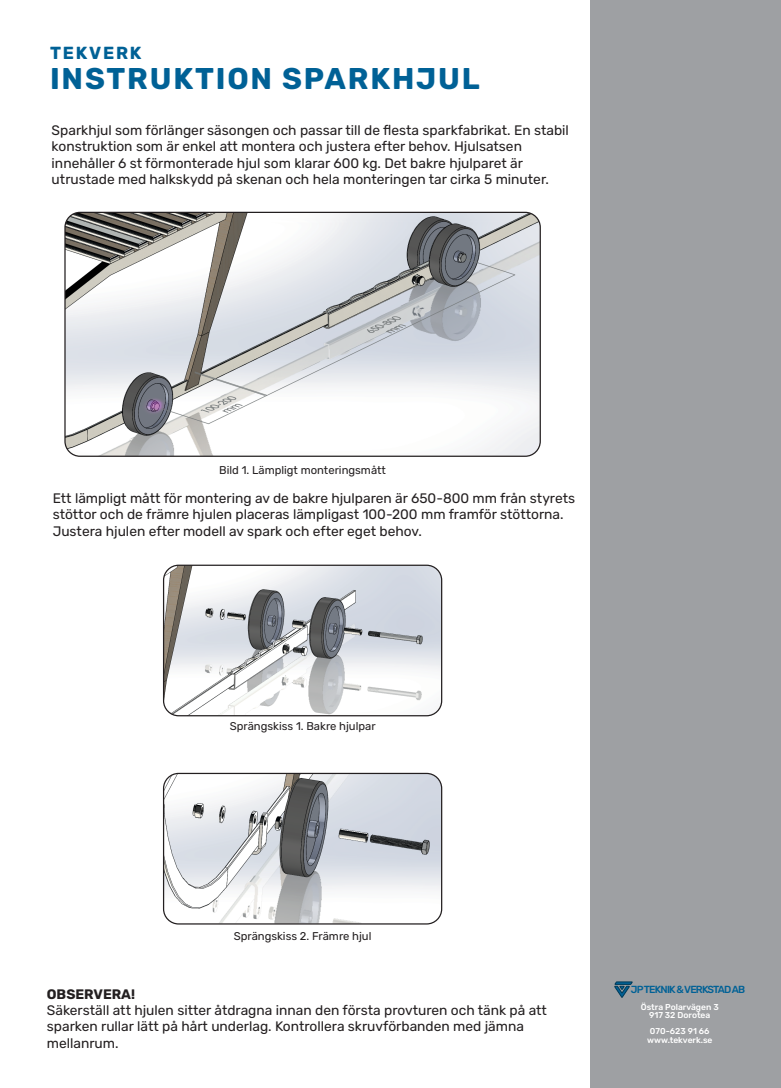
<style>
.page{position:relative;width:781px;height:1088px;background:#fff}
.page>*{position:absolute;margin:0;border:0;box-sizing:border-box;transform-origin:0 0}
.t1{font:700 30px "Rubik";letter-spacing:.06em;color:#006196}
.t2{font:700 17.5px "Rubik";letter-spacing:.1em;color:#006196}
.t3{font:13.75px/16.2px "Rubik";color:#231f20}
.t4{font:700 13.75px "Rubik";color:#231f20}
.t5{font:11.25px "Rubik";color:#231f20}
.t6{font:500 10.25px "Rubik";letter-spacing:-.08em;color:#006196}
.t7{font:500 8.5px/8.2px "Rubik";color:#fff;text-align:center}
</style>
<div class="page">
<div style="left:590px;top:0;width:190px;height:1088px;background:#9ea0a3"></div>
<img style="left:66px;top:212px;width:474px;height:244px">
<div style="left:64px;top:212px;width:476px;height:245px;border:1px solid #231f20;border-radius:15px"></div>
<img style="left:163px;top:565px;width:278px;height:151px">
<div style="left:163px;top:565px;width:279px;height:151px;border:1px solid #231f20;border-radius:15px"></div>
<img style="left:163px;top:774px;width:278px;height:149px">
<div style="left:163px;top:773px;width:279px;height:151px;border:1px solid #231f20;border-radius:15px"></div>
<svg style="left:614px;top:981px;width:18px;height:17px"></svg>
<p class="t2" style="left:50px;top:43px;width:93px">TEKVERK</p>
<h1 class="t1" style="left:50px;top:61px;width:431px">INSTRUKTION SPARKHJUL</h1>
<p class="t3" style="left:52px;top:123px;width:518px">Sparkhjul som förlänger säsongen och passar till de flesta sparkfabrikat. En stabil konstruktion som är enkel att montera och justera efter behov. Hjulsatsen innehåller 6 st förmonterade hjul som klarar 600 kg. Det bakre hjulparet är utrustade med halkskydd på skenan och hela monteringen tar cirka 5 minuter.</p>
<p class="t5" style="left:219px;top:464px;width:168px">Bild 1. Lämpligt monteringsmått</p>
<p class="t3" style="left:53px;top:490px;width:523px">Ett lämpligt mått för montering av de bakre hjulparen är 650-800 mm från styrets stöttor och de främre hjulen placeras lämpligast 100-200 mm framför stöttorna.<br>Justera hjulen efter modell av spark och efter eget behov.</p>
<p class="t5" style="left:230px;top:720px;width:147px">Sprängskiss 1. Bakre hjulpar</p>
<p class="t5" style="left:234px;top:929px;width:139px">Sprängskiss 2. Främre hjul</p>
<p class="t4" style="left:47px;top:986px;width:90px">OBSERVERA!</p>
<p class="t3" style="left:47px;top:1002px;width:501px">Säkerställ att hjulen sitter åtdragna innan den första provturen och tänk på att sparken rullar lätt på hårt underlag. Kontrollera skruvförbanden med jämna mellanrum.</p>
<p class="t6" style="left:630px;top:984px;width:116px">JP TEKNIK &amp; VERKSTAD AB</p>
<p class="t7" style="left:640px;top:1002px;width:79px">Östra Polarvägen 3<br>917 32 Dorotea</p>
<p class="t7" style="left:646px;top:1027px;width:67px">070-623 91 66 www.tekverk.se</p>
</div>
